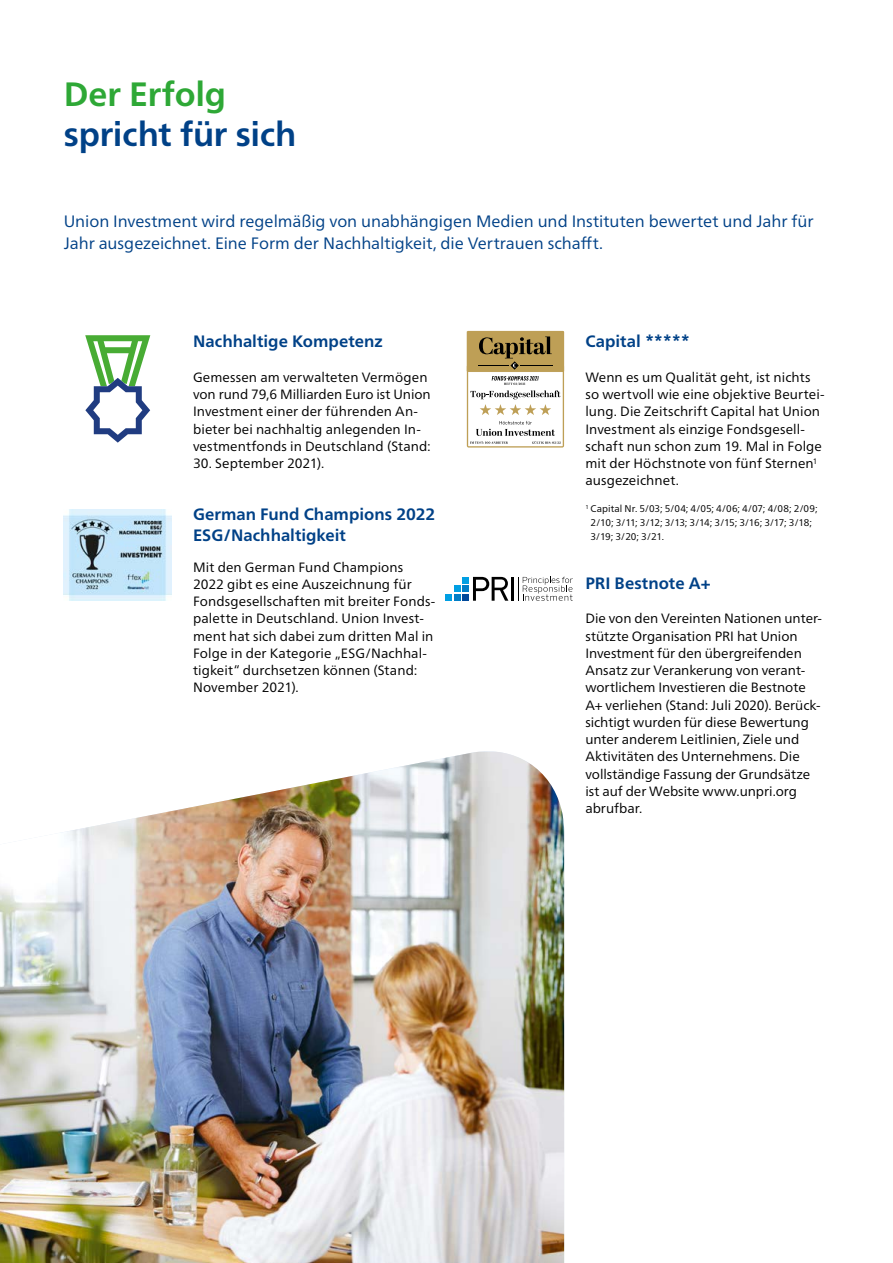
<style>
.page{position:relative;width:893px;height:1263px;background:#fff}
.page>*{position:absolute;margin:0;border:0;box-sizing:border-box;transform-origin:0 0}
.t1{font:33.75px "Frutiger Neuefuer UI Bold";letter-spacing:-.005em;color:#004187}
.t2{font:33.75px "Frutiger Neuefuer UI Bold";letter-spacing:-.005em;color:#2ea836}
.t3{font:16.5px/22.5px "Frutiger Neuefuer UI Book";letter-spacing:-.005em;color:#004187}
.t4{font:16.5px/21px "Frutiger Neuefuer UI Bold";color:#004187}
.t5{font:13.5px/17.2px "Frutiger Neuefuer UI Book";letter-spacing:.005em;color:#000}
.t6{font:9.75px/13.5px "Frutiger Neuefuer UI Book";letter-spacing:-.005em;color:#000}
</style>
<div class="page">
<svg style="left:467px;top:331px;width:97px;height:117px"></svg>
<div style="left:462px;top:577px;width:7px;height:7px;background:#009fe3"></div>
<div style="left:462px;top:585px;width:7px;height:7px;background:#007ec7"></div>
<div style="left:462px;top:594px;width:7px;height:7px;background:#00489a"></div>
<div style="left:454px;top:585px;width:6px;height:7px;background:#009fe3"></div>
<div style="left:454px;top:594px;width:6px;height:7px;background:#007ec7"></div>
<div style="left:445px;top:594px;width:7px;height:7px;background:#009fe3"></div>
<svg style="left:473px;top:577px;width:35px;height:24px"></svg>
<hr style="left:511px;top:577px;width:3px;height:24px;background:#000">
<svg style="left:518px;top:577px;width:55px;height:24px"></svg>
<img style="left:64px;top:510px;width:108px;height:91px">
<img style="left:0;top:752px;width:564px;height:511px">
<svg style="left:85px;top:335px;width:65px;height:108px"></svg>
<div style="left:106px;top:397px;width:22px;height:28px;background:#fff"></div>
<h1 class="t2" style="left:64px;top:74px;width:164px">Der Erfolg</h1>
<h1 class="t1" style="left:64px;top:114px;width:234px">spricht für sich</h1>
<p class="t3" style="left:64px;top:209px;width:751px">Union Investment wird regelmäßig von unabhängigen Medien und Instituten bewertet und Jahr für<br>Jahr ausgezeichnet. Eine Form der Nachhaltigkeit, die Vertrauen schafft.</p>
<p class="t4" style="left:193px;top:331px;width:191px">Nachhaltige Kompetenz</p>
<p class="t5" style="left:193px;top:368px;width:239px">Gemessen am verwalteten Vermögen von rund 79,6 Milliarden Euro ist Union Investment einer der führenden An&shy;bieter bei nachhaltig anlegenden In&shy;vestmentfonds in Deutschland (Stand:</p>
<p class="t5" style="left:193px;top:455px;width:133px">30. September 2021).</p>
<p class="t4" style="left:193px;top:503px;width:244px">German Fund Champions 2022<br>ESG/Nachhaltigkeit</p>
<p class="t5" style="left:193px;top:558px;width:244px">Mit den German Fund Champions 2022 gibt es eine Auszeichnung für Fondsgesellschaften mit breiter Fonds&shy;palette in Deutschland. Union Invest&shy;ment hat sich dabei zum dritten Mal in Folge in der Kategorie „ESG/Nachhal&shy;tigkeit“ durchsetzen können (Stand:<br>November 2021).</p>
<p class="t4" style="left:585px;top:331px;width:106px">Capital *****</p>
<p class="t5" style="left:585px;top:368px;width:241px">Wenn es um Qualität geht, ist nichts so wertvoll wie eine objektive Beurtei&shy;lung. Die Zeitschrift Capital hat Union Investment als einzige Fondsgesell&shy;schaft nun schon zum 19. Mal in Folge mit der Höchstnote von fünf Sternen<sup>1 </sup>ausgezeichnet.</p>
<p class="t6" style="left:590px;top:502px;width:229px;text-indent:-5px"><sup>1</sup> Capital Nr. 5/03; 5/04; 4/05; 4/06; 4/07; 4/08; 2/09;<br>2/10; 3/11; 3/12; 3/13; 3/14; 3/15; 3/16; 3/17; 3/18;<br>3/19; 3/20; 3/21.</p>
<p class="t4" style="left:585px;top:572px;width:127px">PRI Bestnote A+</p>
<p class="t5" style="left:585px;top:610px;width:238px">Die von den Vereinten Nationen unter&shy;stützte Organisation PRI hat Union Investment für den übergreifenden Ansatz zur Verankerung von verant&shy;wortlichem Investieren die Bestnote A+ verliehen (Stand: Juli 2020). Berück&shy;sichtigt wurden für diese Bewertung unter anderem Leitlinien, Ziele und Aktivitäten des Unternehmens. Die vollständige Fassung der Grundsätze ist auf der Website www.unpri.org abrufbar.</p>
</div>
